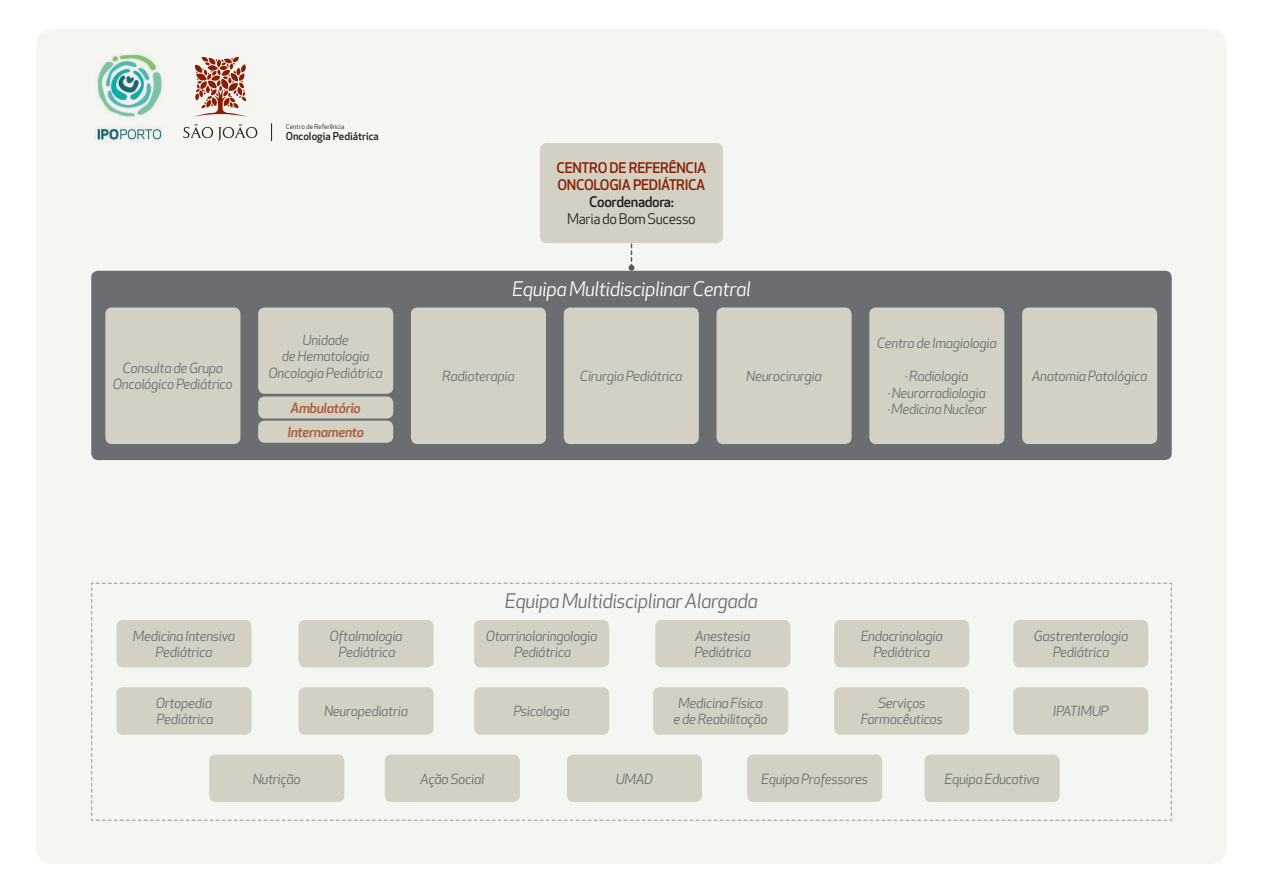
<style>
.page{position:relative;width:1263px;height:893px;background:#fff}
.page>*{position:absolute;margin:0;border:0;box-sizing:border-box;transform-origin:0 0}
.t1{font:italic 19.65px "Apex New";letter-spacing:-.025em;color:#6c6d70}
.t2{font:italic 19.65px "Apex New";letter-spacing:-.025em;color:#fff}
.t3{font:500 14.4px/17.2px "Apex New";letter-spacing:-.025em;color:#8b1d02}
.t4{font:14.4px "Apex New";letter-spacing:-.025em;color:#231f20}
.t5{font:500 14.4px "Apex New";letter-spacing:-.025em;color:#231f20}
.t6{font:italic 13.8px/16.5px "Apex New";letter-spacing:-.025em;color:#6c6d70;text-align:center}
.t7{font:italic 500 13.8px "Apex New";letter-spacing:-.025em;color:#ab5839}
.t8{font:500 10.65px "Apex New";color:#231f20}
.t9{font:6.6px "Apex New";color:#231f20}
</style>
<div class="page">
<div style="left:36px;top:29px;width:1191px;height:835px;background:#f5f5f2;border-radius:17px"></div>
<div style="left:540px;top:143px;width:183px;height:100px;background:#d2d1c4;border-radius:7px"></div>
<svg style="left:628px;top:244px;width:6px;height:27px"></svg>
<div style="left:91px;top:271px;width:1081px;height:189px;background:#6c6d70;border-radius:7px"></div>
<div style="left:105px;top:307px;width:135px;height:137px;background:#d2d1c4;border-radius:6px"></div>
<div style="left:258px;top:307px;width:135px;height:87px;background:#d2d1c4;border-radius:6px"></div>
<div style="left:258px;top:396px;width:135px;height:23px;background:#d2d1c4;border-radius:6px"></div>
<div style="left:258px;top:421px;width:135px;height:22px;background:#d2d1c4;border-radius:6px"></div>
<div style="left:411px;top:307px;width:135px;height:137px;background:#d2d1c4;border-radius:6px"></div>
<div style="left:564px;top:307px;width:135px;height:137px;background:#d2d1c4;border-radius:6px"></div>
<div style="left:716px;top:307px;width:136px;height:137px;background:#d2d1c4;border-radius:6px"></div>
<div style="left:1022px;top:307px;width:135px;height:137px;background:#d2d1c4;border-radius:6px"></div>
<div style="left:869px;top:307px;width:135px;height:137px;background:#d2d1c4;border-radius:6px"></div>
<svg style="left:91px;top:582px;width:1081px;height:239px"></svg>
<div style="left:116px;top:620px;width:136px;height:47px;background:#d2d1c4;border-radius:6px"></div>
<div style="left:116px;top:687px;width:136px;height:48px;background:#d2d1c4;border-radius:6px"></div>
<div style="left:299px;top:620px;width:135px;height:47px;background:#d2d1c4;border-radius:6px"></div>
<div style="left:299px;top:687px;width:135px;height:48px;background:#d2d1c4;border-radius:6px"></div>
<div style="left:474px;top:620px;width:135px;height:47px;background:#d2d1c4;border-radius:6px"></div>
<div style="left:655px;top:620px;width:135px;height:47px;background:#d2d1c4;border-radius:6px"></div>
<div style="left:834px;top:620px;width:135px;height:47px;background:#d2d1c4;border-radius:6px"></div>
<div style="left:1013px;top:620px;width:135px;height:47px;background:#d2d1c4;border-radius:6px"></div>
<div style="left:209px;top:754px;width:135px;height:48px;background:#d2d1c4;border-radius:6px"></div>
<div style="left:567px;top:754px;width:135px;height:48px;background:#d2d1c4;border-radius:6px"></div>
<div style="left:1013px;top:687px;width:135px;height:48px;background:#d2d1c4;border-radius:6px"></div>
<div style="left:474px;top:687px;width:135px;height:48px;background:#d2d1c4;border-radius:6px"></div>
<div style="left:747px;top:754px;width:135px;height:48px;background:#d2d1c4;border-radius:6px"></div>
<div style="left:385px;top:754px;width:135px;height:48px;background:#d2d1c4;border-radius:6px"></div>
<div style="left:924px;top:754px;width:135px;height:48px;background:#d2d1c4;border-radius:6px"></div>
<div style="left:653px;top:687px;width:135px;height:48px;background:#d2d1c4;border-radius:6px"></div>
<div style="left:834px;top:687px;width:135px;height:48px;background:#d2d1c4;border-radius:6px"></div>
<img style="left:95px;top:54px;width:67px;height:88px">
<svg style="left:183px;top:124px;width:74px;height:17px"></svg>
<svg style="left:194px;top:57px;width:53px;height:60px"></svg>
<svg style="left:271px;top:123px;width:1px;height:18px"></svg>
<p class="t6" style="left:113px;top:360px;width:121px">Consulta de Grupo<br>Oncológico Pediátrico</p>
<p class="t9" style="left:286px;top:123px;width:60px">Centro de Referência</p>
<p class="t8" style="left:286px;top:130px;width:94px">Oncologia Pediátrica</p>
<p class="t3" style="left:557px;top:159px;width:151px">CENTRO DE REFERÊNCIA<br>ONCOLOGIA PEDIÁTRICA</p>
<p class="t5" style="left:589px;top:194px;width:86px">Coordenadora:</p>
<p class="t4" style="left:567px;top:211px;width:130px">Maria do Bom Sucesso</p>
<h1 class="t2" style="left:512px;top:276px;width:240px">Equipa Multidisciplinar Central</h1>
<p class="t6" style="left:269px;top:332px;width:116px">Unidade<br>de Hematologia<br>Oncologia Pediátrica</p>
<p class="t6" style="left:877px;top:335px;width:122px">Centro de Imagiologia</p>
<p class="t6" style="left:888px;top:368px;width:99px">· Radiologia<br>· Neurorradiologia</p>
<p class="t6" style="left:442px;top:368px;width:74px">Radioterapia</p>
<p class="t6" style="left:580px;top:368px;width:104px">Cirurgia Pediátrica</p>
<p class="t6" style="left:746px;top:368px;width:77px">Neurocirurgia</p>
<p class="t6" style="left:1032px;top:368px;width:117px">Anatomia Patológica</p>
<p class="t7" style="left:291px;top:400px;width:72px">Ambulatório</p>
<p class="t6" style="left:887px;top:401px;width:101px">· Medicina Nuclear</p>
<p class="t7" style="left:287px;top:423px;width:78px">Internamento</p>
<p class="t6" style="left:133px;top:628px;width:104px">Medicina Intensiva<br>Pediátrica</p>
<p class="t6" style="left:156px;top:695px;width:59px;text-align:left">Ortopedia<br>Pediátrica</p>
<p class="t6" style="left:329px;top:628px;width:75px">Oftalmologia<br>Pediátrica</p>
<p class="t6" style="left:324px;top:703px;width:86px">Neuropediatria</p>
<h1 class="t1" style="left:505px;top:588px;width:255px">Equipa Multidisciplinar Alargada</h1>
<p class="t6" style="left:486px;top:628px;width:113px">Otorrinolaringologia<br>Pediátrica</p>
<p class="t6" style="left:694px;top:628px;width:58px;text-align:left">Anestesia<br>Pediátrica</p>
<p class="t6" style="left:861px;top:628px;width:84px">Endocrinologia<br>Pediátrica</p>
<p class="t6" style="left:1034px;top:628px;width:96px">Gastrenterologia<br>Pediátrica</p>
<p class="t6" style="left:673px;top:695px;width:96px">Medicina Física e de Reabilitação</p>
<p class="t6" style="left:861px;top:695px;width:84px">Serviços<br>Farmacêuticos</p>
<p class="t6" style="left:513px;top:703px;width:58px">Psicologia</p>
<p class="t6" style="left:1053px;top:703px;width:57px">IPATIMUP</p>
<p class="t6" style="left:253px;top:770px;width:50px">Nutrição</p>
<p class="t6" style="left:616px;top:770px;width:39px">UMAD</p>
<p class="t6" style="left:420px;top:770px;width:66px">Ação Social</p>
<p class="t6" style="left:761px;top:770px;width:108px">Equipa Professores</p>
<p class="t6" style="left:944px;top:770px;width:97px">Equipa Educativa</p>
</div>
